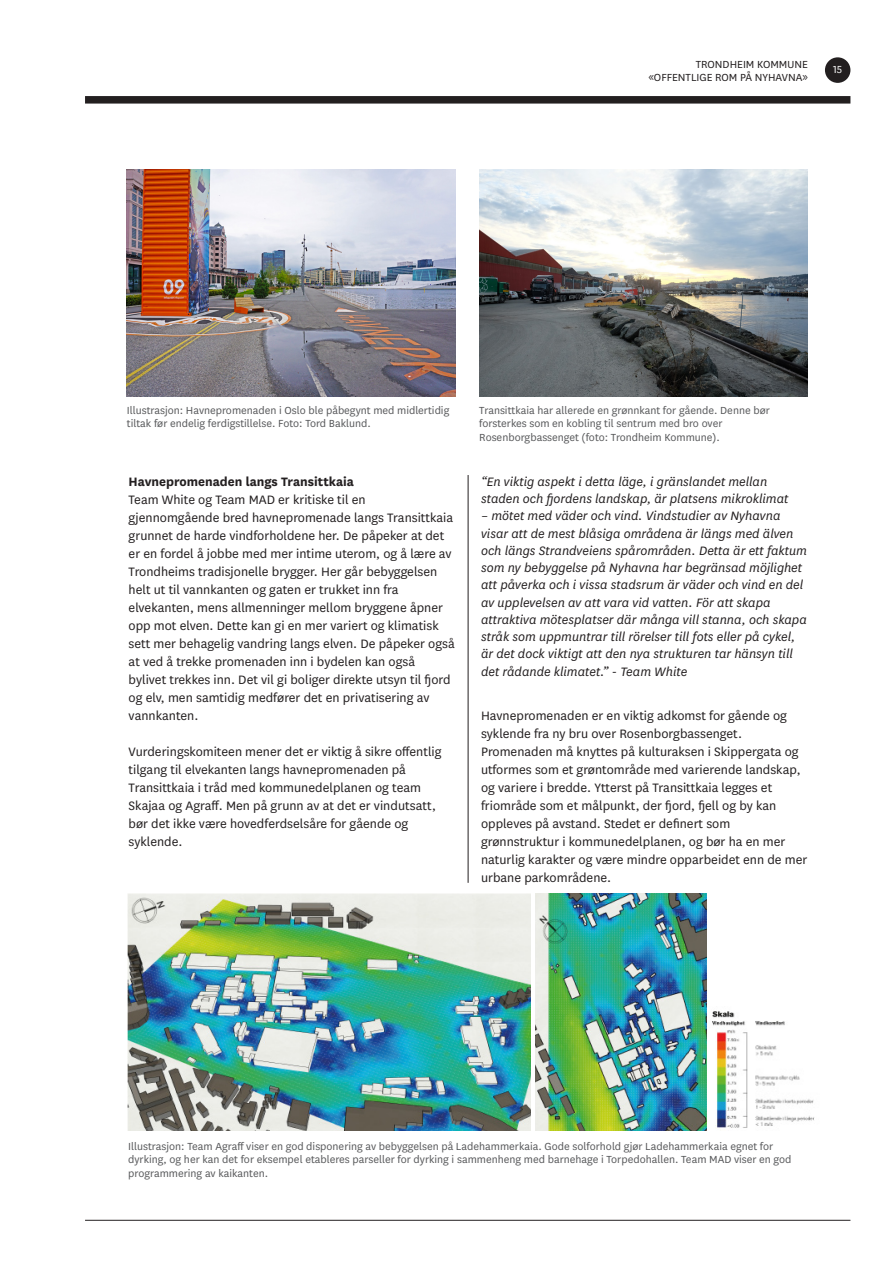
<style>
.page{position:relative;width:893px;height:1263px;background:#fff}
.page>*{position:absolute;margin:0;border:0;box-sizing:border-box;transform-origin:0 0}
.brød{font:14.25px/18px "National";color:#231f20}
.bildetekst{font:italic 14.25px/17.2px "National";color:#231f20}
.brød-2{font:700 14.25px "National";color:#231f20}
.bildetekst-2{font:12px/13.5px "National";color:#57585a}
.t1{font:12px/13.5px "National";color:#231f20;text-align:right}
.t2{font:12px "National";color:#fff}
</style>
<div class="page">
<div style="left:825px;top:57px;width:25px;height:26px;background:#231f20;border-radius:50%"></div>
<hr style="left:85px;top:1220px;width:765px;height:1px;background:#231f20">
<div style="left:85px;top:96px;width:765px;height:8px;background:#231f20"></div>
<hr style="left:468px;top:475px;width:1px;height:408px;background:#231f20">
<img style="left:127px;top:170px;width:328px;height:226px">
<img style="left:479px;top:170px;width:329px;height:226px">
<img style="left:128px;top:894px;width:402px;height:236px">
<img style="left:712px;top:1011px;width:103px;height:117px">
<img style="left:536px;top:894px;width:171px;height:236px">
<p class="t1" style="left:648px;top:57px;width:161px">TRONDHEIM KOMMUNE «OFFENTLIGE ROM PÅ NYHAVNA»</p>
<p class="t2" style="left:833px;top:62px;width:11px">15</p>
<p class="bildetekst-2" style="left:127px;top:403px;width:324px">Illustrasjon: Havnepromenaden i Oslo ble påbegynt med midlertidig tiltak før endelig ferdigstillelse. Foto: Tord Baklund.</p>
<p class="bildetekst-2" style="left:479px;top:403px;width:292px">Transittkaia har allerede en grønnkant for gående. Denne bør forsterkes som en kobling til sentrum med bro over<br>Rosenborgbassenget (foto: Trondheim Kommune).</p>
<p class="brød-2" style="left:129px;top:472px;width:227px">Havnepromenaden langs Transittkaia</p>
<p class="brød" style="left:129px;top:490px;width:328px">Team White og Team MAD er kritiske til en gjennomgående bred havnepromenade langs Transittkaia grunnet de harde vindforholdene her. De påpeker at det er en fordel å jobbe med mer intime uterom, og å lære av Trondheims tradisjonelle brygger. Her går bebyggelsen helt ut til vannkanten og gaten er trukket inn fra elvekanten, mens allmenninger mellom bryggene åpner opp mot elven. Dette kan gi en mer variert og klimatisk sett mer behagelig vandring langs elven. De påpeker også at ved å trekke promenaden inn i bydelen kan også bylivet trekkes inn. Det vil gi boliger direkte utsyn til fjord og elv, men samtidig medfører det en privatisering av vannkanten.</p>
<p class="brød" style="left:129px;top:742px;width:315px">Vurderingskomiteen mener det er viktig å sikre offentlig tilgang til elvekanten langs havnepromenaden på Transittkaia i tråd med kommunedelplanen og team Skajaa og Agraff. Men på grunn av at det er vindutsatt, bør det ikke være hovedferdselsåre for gående og syklende.</p>
<p class="bildetekst" style="left:481px;top:472px;width:309px">“En viktig aspekt i detta läge, i gränslandet mellan staden och fjordens landskap, är platsens mikroklimat</p>
<p class="bildetekst" style="left:481px;top:507px;width:327px">– mötet med väder och vind. Vindstudier av Nyhavna visar att de mest blåsiga områdena är längs med älven och längs Strandveiens spårområden. Detta är ett faktum som ny bebyggelse på Nyhavna har begränsad möjlighet att påverka och i vissa stadsrum är väder och vind en del av upplevelsen av att vara vid vatten. För att skapa attraktiva mötesplatser där många vill stanna, och skapa stråk som uppmuntrar till rörelser till fots eller på cykel, är det dock viktigt att den nya strukturen tar hänsyn till det rådande klimatet.” - Team White</p>
<p class="brød" style="left:481px;top:706px;width:328px">Havnepromenaden er en viktig adkomst for gående og syklende fra ny bru over Rosenborgbassenget.<br>Promenaden må knyttes på kulturaksen i Skippergata og utformes som et grøntområde med varierende landskap, og variere i bredde. Ytterst på Transittkaia legges et friområde som et målpunkt, der fjord, fjell og by kan oppleves på avstand. Stedet er definert som grønnstruktur i kommunedelplanen, og bør ha en mer naturlig karakter og være mindre opparbeidet enn de mer urbane parkområdene.</p>
<p class="bildetekst-2" style="left:128px;top:1139px;width:665px">Illustrasjon: Team Agraff viser en god disponering av bebyggelsen på Ladehammerkaia. Gode solforhold gjør Ladehammerkaia egnet for dyrking, og her kan det for eksempel etableres parseller for dyrking i sammenheng med barnehage i Torpedohallen. Team MAD viser en god programmering av kaikanten.</p>
</div>
